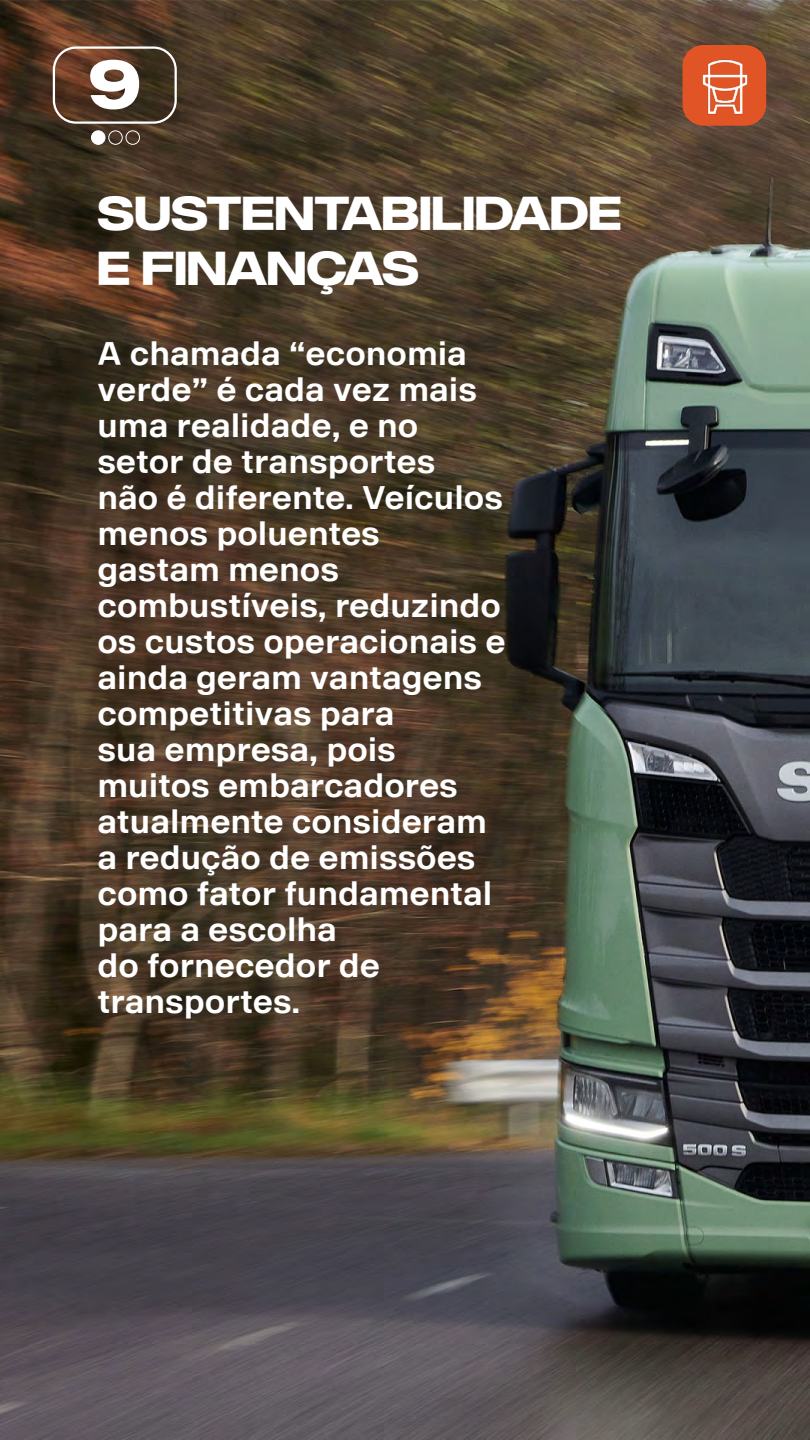
<style>
.page{position:relative;width:810px;height:1440px;background:#fff}
.page>*{position:absolute;margin:0;border:0;box-sizing:border-box;transform-origin:0 0}
.t1{font:700 66.75px "Scania Office Headline";color:#fff}
.t2{font:700 46.35px/55.7px "Scania Office Headline";color:#fff}
.t3{font:700 32.25px/36px "Scania Office";color:#fff}
</style>
<div class="page">
<img style="left:0;top:0;width:810px;height:1440px">
<div style="left:53px;top:46px;width:124px;height:78px;border:2px solid #fff;border-radius:22px"></div>
<div style="left:682px;top:45px;width:84px;height:81px;background:#e05425;border-radius:21px"></div>
<img style="left:702px;top:59px;width:46px;height:56px">
<div style="left:92px;top:131px;width:13px;height:13px;background:#fff;border-radius:50%"></div>
<div style="left:91px;top:130px;width:14px;height:15px;border:1px solid #fff;border-radius:50%"></div>
<div style="left:126px;top:130px;width:14px;height:15px;border:1px solid #fff;border-radius:50%"></div>
<div style="left:108px;top:130px;width:15px;height:15px;border:1px solid #fff;border-radius:50%"></div>
<h1 class="t1" style="left:89px;top:45px;width:53px">9</h1>
<h2 class="t2" style="left:98px;top:185px;width:526px">SUSTENTABILIDADE<br>E FINANÇAS</h2>
<p class="t3" style="left:98px;top:336px;width:410px">A chamada “economia verde” é cada vez mais uma realidade, e no setor de transportes<br>não é diferente. Veículos menos poluentes gastam menos combustíveis, reduzindo os custos operacionais e ainda geram vantagens competitivas para<br>sua empresa, pois muitos embarcadores atualmente consideram a redução de emissões como fator fundamental para a escolha<br>do fornecedor de transportes.</p>
</div>
